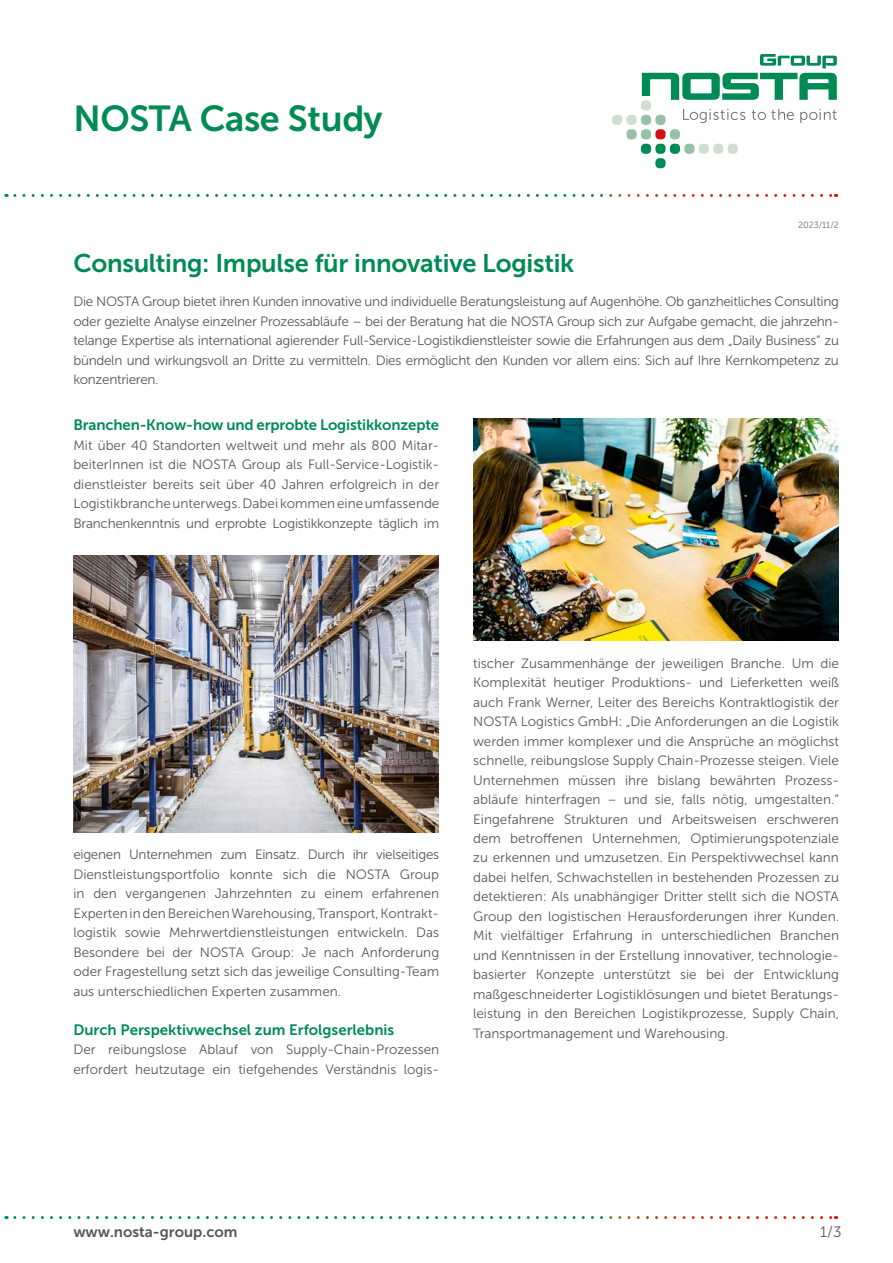
<style>
.page{position:relative;width:893px;height:1263px;background:#fff}
.page>*{position:absolute;margin:0;border:0;box-sizing:border-box;transform-origin:0 0}
.t1{font:36px "Museo Sans 700";letter-spacing:-.01em;color:#008b55}
.t2{font:25.5px "Museo Sans 700";letter-spacing:-.01em;color:#008b55}
.t3{font:15px "Museo Sans 700";letter-spacing:-.005em;color:#008b55}
.t4{font:15px "Museo Sans 700";color:#575756}
.t5{font:15px "Museo Sans 300";color:#575756}
.t6{font:13.5px/19.5px "Museo Sans 300";color:#575756;text-align:justify}
.t7{font:9px "Museo Sans 300";letter-spacing:-.01em;color:#706f6f}
</style>
<div class="page">
<img style="left:474px;top:419px;width:365px;height:221px">
<img style="left:73px;top:556px;width:366px;height:277px">
<svg style="left:15px;top:1216px;width:821px;height:3px"></svg>
<svg style="left:15px;top:194px;width:821px;height:3px"></svg>
<svg style="left:683px;top:109px;width:62px;height:14px"></svg>
<svg style="left:752px;top:109px;width:42px;height:11px"></svg>
<svg style="left:800px;top:109px;width:37px;height:14px"></svg>
<svg style="left:642px;top:54px;width:195px;height:46px"></svg>
<div style="left:655px;top:158px;width:11px;height:10px;background:#008b55;border-radius:4px"></div>
<div style="left:670px;top:144px;width:10px;height:10px;background:#008b55;border-radius:4px"></div>
<div style="left:641px;top:144px;width:10px;height:10px;background:#008b55;border-radius:4px"></div>
<div style="left:655px;top:144px;width:11px;height:10px;background:#008b55;border-radius:4px"></div>
<div style="left:655px;top:129px;width:11px;height:10px;background:#d40f14;border-radius:4px"></div>
<div style="left:641px;top:100px;width:10px;height:10px;background:#cedfd2;border-radius:4px"></div>
<div style="left:684px;top:144px;width:10px;height:10px;background:#96c1a5;border-radius:4px"></div>
<div style="left:699px;top:144px;width:10px;height:10px;background:#cedfd2;border-radius:4px"></div>
<div style="left:728px;top:144px;width:10px;height:10px;background:#cedfd2;border-radius:4px"></div>
<div style="left:713px;top:144px;width:10px;height:10px;background:#cedfd2;border-radius:4px"></div>
<div style="left:670px;top:129px;width:10px;height:10px;background:#96c1a5;border-radius:4px"></div>
<div style="left:641px;top:129px;width:10px;height:10px;background:#96c1a5;border-radius:4px"></div>
<div style="left:626px;top:129px;width:11px;height:10px;background:#96c1a5;border-radius:4px"></div>
<div style="left:641px;top:115px;width:10px;height:10px;background:#96c1a5;border-radius:4px"></div>
<div style="left:655px;top:115px;width:11px;height:10px;background:#96c1a5;border-radius:4px"></div>
<div style="left:626px;top:115px;width:11px;height:10px;background:#cedfd2;border-radius:4px"></div>
<div style="left:612px;top:115px;width:10px;height:10px;background:#cedfd2;border-radius:4px"></div>
<h1 class="t1" style="left:73px;top:98px;width:311px">NOSTA Case Study</h1>
<h2 class="t2" style="left:73px;top:249px;width:502px">Consulting: Impulse für innovative Logistik</h2>
<p class="t7" style="left:798px;top:220px;width:42px">2023/11/2</p>
<p class="t6" style="left:73px;top:292px;width:767px">Die NOSTA Group bietet ihren Kunden innovative und individuelle Beratungsleistung auf Augenhöhe. Ob ganzheitliches Consulting oder gezielte Analyse einzelner Prozessabläufe – bei der Beratung hat die NOSTA Group sich zur Aufgabe gemacht, die jahrzehn&shy;telange Expertise als international agierender Full-Service-Logistikdienstleister sowie die Erfahrungen aus dem „Daily Business“ zu bündeln und wirkungsvoll an Dritte zu vermitteln. Dies ermöglicht den Kunden vor allem eins: Sich auf Ihre Kernkompetenz zu konzentrieren.</p>
<p class="t3" style="left:73px;top:417px;width:367px">Branchen-Know-how und erprobte Logistikkonzepte</p>
<p class="t6" style="left:73px;top:435px;width:367px">Mit über 40 Standorten weltweit und mehr als 800 Mitar&shy;beiterInnen ist die NOSTA Group als Full-Service-Logistik&shy;dienstleister bereits seit über 40 Jahren erfolgreich in der Logistikbranche unterwegs. Dabei kommen eine umfassende Branchenkenntnis und erprobte Logistikkonzepte täglich im</p>
<p class="t6" style="left:73px;top:845px;width:367px">eigenen Unternehmen zum Einsatz. Durch ihr vielseitiges Dienstleistungsportfolio konnte sich die NOSTA Group in den vergangenen Jahrzehnten zu einem erfahrenen Experten in den Bereichen Warehousing, Transport, Kontrakt&shy;logistik sowie Mehrwertdienstleistungen entwickeln. Das Besondere bei der NOSTA Group: Je nach Anforderung oder Fragestellung setzt sich das jeweilige Consulting-Team aus unterschiedlichen Experten zusammen.</p>
<p class="t3" style="left:73px;top:1021px;width:322px">Durch Perspektivwechsel zum Erfolgserlebnis</p>
<p class="t6" style="left:73px;top:1040px;width:367px">Der reibungslose Ablauf von Supply-Chain-Prozessen erfordert heutzutage ein tiefgehendes Verständnis logis-</p>
<p class="t6" style="left:473px;top:653px;width:367px">tischer Zusammenhänge der jeweiligen Branche. Um die Komplexität heutiger Produktions- und Lieferketten weiß auch Frank Werner, Leiter des Bereichs Kontraktlogistik der NOSTA Logistics GmbH: „Die Anforderungen an die Logistik werden immer komplexer und die Ansprüche an möglichst schnelle, reibungslose Supply Chain-Prozesse steigen. Viele Unternehmen müssen ihre bislang bewährten Prozess&shy;abläufe hinterfragen – und sie, falls nötig, umgestalten.“ Eingefahrene Strukturen und Arbeitsweisen erschweren dem betroffenen Unternehmen, Optimierungspotenziale zu erkennen und umzusetzen. Ein Perspektivwechsel kann dabei helfen, Schwachstellen in bestehenden Prozessen zu detektieren: Als unabhängiger Dritter stellt sich die NOSTA Group den logistischen Herausforderungen ihrer Kunden.<br>Mit vielfältiger Erfahrung in unterschiedlichen Branchen und Kenntnissen in der Erstellung innovativer, technologie&shy;basierter Konzepte unterstützt sie bei der Entwicklung maßgeschneiderter Logistiklösungen und bietet Beratungs&shy;leistung in den Bereichen Logistikprozesse, Supply Chain, Transportmanagement und Warehousing.</p>
<p class="t4" style="left:73px;top:1223px;width:166px">www.nosta-group.com</p>
<p class="t5" style="left:820px;top:1224px;width:23px">1/3</p>
</div>
